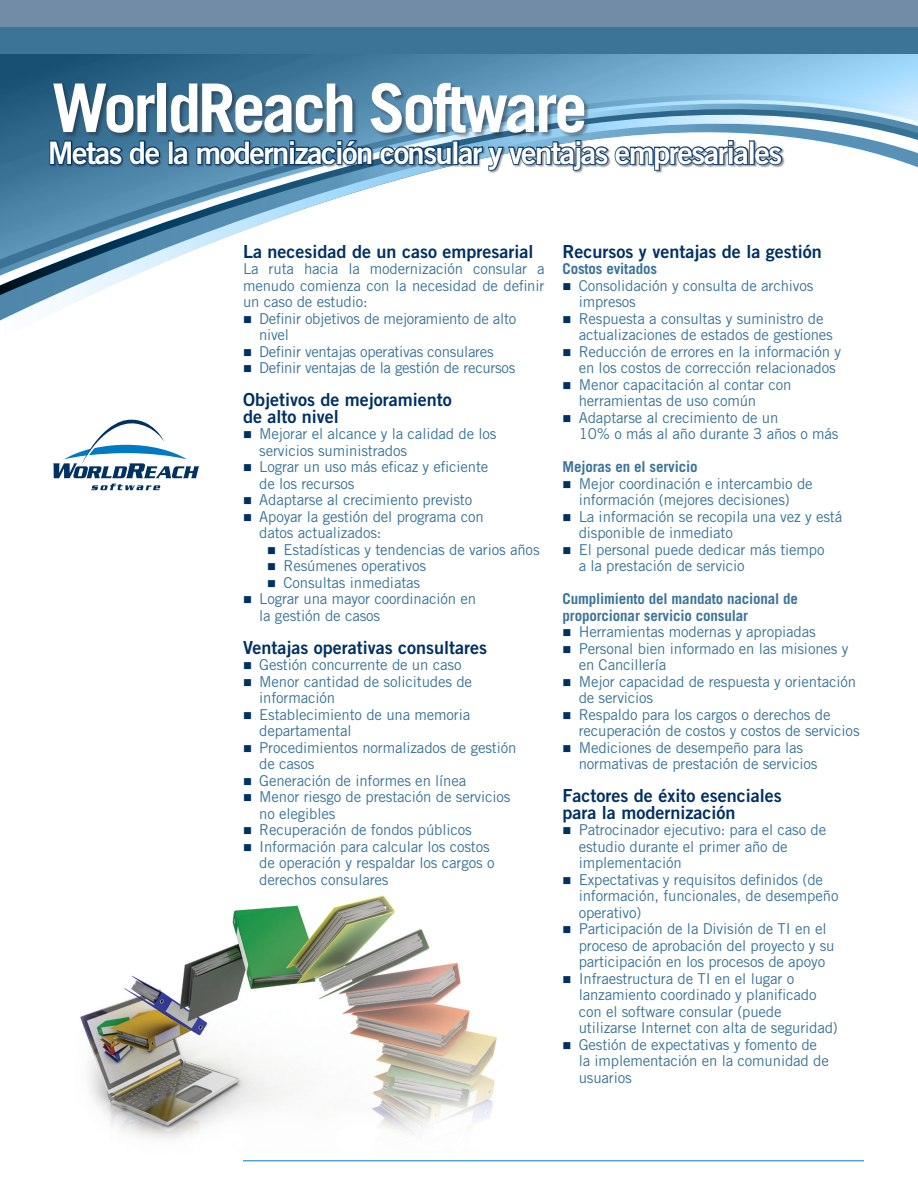
<style>
.page{position:relative;width:918px;height:1188px;background:#fff}
.page>*{position:absolute;margin:0;border:0;box-sizing:border-box;transform-origin:0 0}
.CONTENT_JL_TITLES{font:700 67.2px "Trade Gothic";letter-spacing:-.05em;color:#fff}
.CONTENT_JL_TITLES-2{font:31.05px "Trade Gothic Bold Two";letter-spacing:-.05em;color:#fff}
.CONTENT_JL{font:18px "Trade Gothic Bold Two";color:#003163}
.CONTENT_JL_BULLET{font:15px/16.5px "Trade Gothic";letter-spacing:-.01em;color:#3c7498}
.CONTENT_JL-2{font:700 15px "Trade Gothic";letter-spacing:-.01em;color:#3c7498}
.CONTENT_JL-3{font:15px/16.5px "Trade Gothic";letter-spacing:-.01em;color:#3c7498;text-align:justify}
</style>
<div class="page">
<img style="left:80px;top:895px;width:417px;height:245px">
<svg style="left:0;top:54px;width:918px;height:267px"></svg>
<div style="left:0;top:11px;width:918px;height:43px;background:#3c7498"></div>
<div style="left:0;top:0;width:918px;height:27px;background:#728ba7"></div>
<hr style="left:243px;top:1161px;width:621px;height:1px;background:#007ac2">
<div style="left:50px;top:141px;width:735px;height:33px;background:#231f20;opacity:.45"></div>
<svg style="left:48px;top:132px;width:114px;height:40px;background:#28597f"></svg>
<div style="left:168px;top:140px;width:6px;height:25px;border:2px solid #003163"></div>
<svg style="left:172px;top:145px;width:18px;height:21px"></svg>
<svg style="left:196px;top:138px;width:177px;height:28px;background:#305f84"></svg>
<svg style="left:379px;top:139px;width:405px;height:36px"></svg>
<div style="left:53px;top:83px;width:537px;height:55px;background:#231f20;opacity:.45"></div>
<svg style="left:91px;top:484px;width:69px;height:6px"></svg>
<svg style="left:53px;top:420px;width:146px;height:58px"></svg>
<svg style="left:244px;top:316px;width:7px;height:5px"></svg>
<svg style="left:564px;top:283px;width:6px;height:7px"></svg>
<svg style="left:564px;top:316px;width:6px;height:5px"></svg>
<p class="CONTENT_JL_TITLES" style="left:52px;top:67px;width:537px">WorldReach Software</p>
<p class="CONTENT_JL_TITLES-2" style="left:48px;top:133px;width:736px">Metas de la modernización consular y ventajas empresariales</p>
<p class="CONTENT_JL" style="left:243px;top:240px;width:292px">La necesidad de un caso empresarial</p>
<p class="CONTENT_JL-3" style="left:243px;top:260px;width:303px">La ruta hacia la modernización consular a menudo comienza con la necesidad de definir un caso de estudio:</p>
<p class="CONTENT_JL_BULLET" style="left:259px;top:310px;width:259px">Definir objetivos de mejoramiento de alto nivel</p>
<p class="CONTENT_JL_BULLET" style="left:259px;top:343px;width:236px">Definir ventajas operativas consulares</p>
<p class="CONTENT_JL_BULLET" style="left:259px;top:359px;width:258px">Definir ventajas de la gestión de recursos</p>
<p class="CONTENT_JL" style="left:243px;top:388px;width:210px">Objetivos de mejoramiento</p>
<p class="CONTENT_JL" style="left:243px;top:405px;width:97px">de alto nivel</p>
<p class="CONTENT_JL_BULLET" style="left:259px;top:425px;width:239px">Mejorar el alcance y la calidad de los servicios suministrados</p>
<p class="CONTENT_JL_BULLET" style="left:259px;top:458px;width:231px">Lograr un uso más eficaz y eficiente de los recursos</p>
<p class="CONTENT_JL_BULLET" style="left:259px;top:491px;width:215px">Adaptarse al crecimiento previsto</p>
<p class="CONTENT_JL_BULLET" style="left:259px;top:508px;width:226px">Apoyar la gestión del programa con datos actualizados:</p>
<p class="CONTENT_JL_BULLET" style="left:284px;top:541px;width:258px">Estadísticas y tendencias de varios años</p>
<p class="CONTENT_JL_BULLET" style="left:284px;top:557px;width:144px">Resúmenes operativos</p>
<p class="CONTENT_JL_BULLET" style="left:284px;top:574px;width:138px">Consultas inmediatas</p>
<p class="CONTENT_JL_BULLET" style="left:259px;top:590px;width:219px">Lograr una mayor coordinación en la gestión de casos</p>
<p class="CONTENT_JL" style="left:243px;top:636px;width:246px">Ventajas operativas consultares</p>
<p class="CONTENT_JL_BULLET" style="left:259px;top:656px;width:204px">Gestión concurrente de un caso</p>
<p class="CONTENT_JL_BULLET" style="left:259px;top:673px;width:214px">Menor cantidad de solicitudes de información</p>
<p class="CONTENT_JL_BULLET" style="left:259px;top:706px;width:213px">Establecimiento de una memoria departamental</p>
<p class="CONTENT_JL_BULLET" style="left:259px;top:739px;width:259px">Procedimientos normalizados de gestión de casos</p>
<p class="CONTENT_JL_BULLET" style="left:259px;top:772px;width:209px">Generación de informes en línea</p>
<p class="CONTENT_JL_BULLET" style="left:259px;top:788px;width:253px">Menor riesgo de prestación de servicios no elegibles</p>
<p class="CONTENT_JL_BULLET" style="left:259px;top:821px;width:214px">Recuperación de fondos públicos</p>
<p class="CONTENT_JL_BULLET" style="left:259px;top:838px;width:237px">Información para calcular los costos de operación y respaldar los cargos o derechos consulares</p>
<p class="CONTENT_JL" style="left:562px;top:240px;width:261px">Recursos y ventajas de la gestión</p>
<p class="CONTENT_JL-2" style="left:562px;top:260px;width:96px">Costos evitados</p>
<p class="CONTENT_JL_BULLET" style="left:579px;top:277px;width:236px">Consolidación y consulta de archivos impresos</p>
<p class="CONTENT_JL_BULLET" style="left:579px;top:310px;width:256px">Respuesta a consultas y suministro de actualizaciones de estados de gestiones</p>
<p class="CONTENT_JL_BULLET" style="left:579px;top:343px;width:264px">Reducción de errores en la información y en los costos de corrección relacionados</p>
<p class="CONTENT_JL_BULLET" style="left:579px;top:376px;width:214px">Menor capacitación al contar con herramientas de uso común</p>
<p class="CONTENT_JL_BULLET" style="left:579px;top:409px;width:261px">Adaptarse al crecimiento de un<br>10% o más al año durante 3 años o más</p>
<p class="CONTENT_JL-2" style="left:562px;top:458px;width:137px">Mejoras en el servicio</p>
<p class="CONTENT_JL_BULLET" style="left:579px;top:475px;width:236px">Mejor coordinación e intercambio de información (mejores decisiones)</p>
<p class="CONTENT_JL_BULLET" style="left:579px;top:508px;width:265px">La información se recopila una vez y está disponible de inmediato</p>
<p class="CONTENT_JL_BULLET" style="left:579px;top:541px;width:247px">El personal puede dedicar más tiempo a la prestación de servicio</p>
<p class="CONTENT_JL-2" style="left:562px;top:590px;width:237px">Cumplimiento del mandato nacional de</p>
<p class="CONTENT_JL-2" style="left:562px;top:606px;width:187px">proporcionar servicio consular</p>
<p class="CONTENT_JL_BULLET" style="left:579px;top:623px;width:239px">Herramientas modernas y apropiadas</p>
<p class="CONTENT_JL_BULLET" style="left:579px;top:640px;width:271px">Personal bien informado en las misiones y en Cancillería</p>
<p class="CONTENT_JL_BULLET" style="left:579px;top:673px;width:279px">Mejor capacidad de respuesta y orientación de servicios</p>
<p class="CONTENT_JL_BULLET" style="left:579px;top:706px;width:282px">Respaldo para los cargos o derechos de recuperación de costos y costos de servicios</p>
<p class="CONTENT_JL_BULLET" style="left:579px;top:739px;width:240px">Mediciones de desempeño para las normativas de prestación de servicios</p>
<p class="CONTENT_JL" style="left:562px;top:784px;width:221px">Factores de éxito esenciales</p>
<p class="CONTENT_JL" style="left:562px;top:801px;width:174px">para la modernización</p>
<p class="CONTENT_JL_BULLET" style="left:579px;top:821px;width:249px">Patrocinador ejecutivo: para el caso de estudio durante el primer año de implementación</p>
<p class="CONTENT_JL_BULLET" style="left:579px;top:871px;width:261px">Expectativas y requisitos definidos (de información, funcionales, de desempeño operativo)</p>
<p class="CONTENT_JL_BULLET" style="left:579px;top:920px;width:257px">Participación de la División de TI en el proceso de aprobación del proyecto y su participación en los procesos de apoyo</p>
<p class="CONTENT_JL_BULLET" style="left:579px;top:970px;width:261px">Infraestructura de TI en el lugar o lanzamiento coordinado y planificado con el software consular (puede utilizarse Internet con alta de seguridad)</p>
<p class="CONTENT_JL_BULLET" style="left:579px;top:1036px;width:252px">Gestión de expectativas y fomento de la implementación en la comunidad de usuarios</p>
</div>
